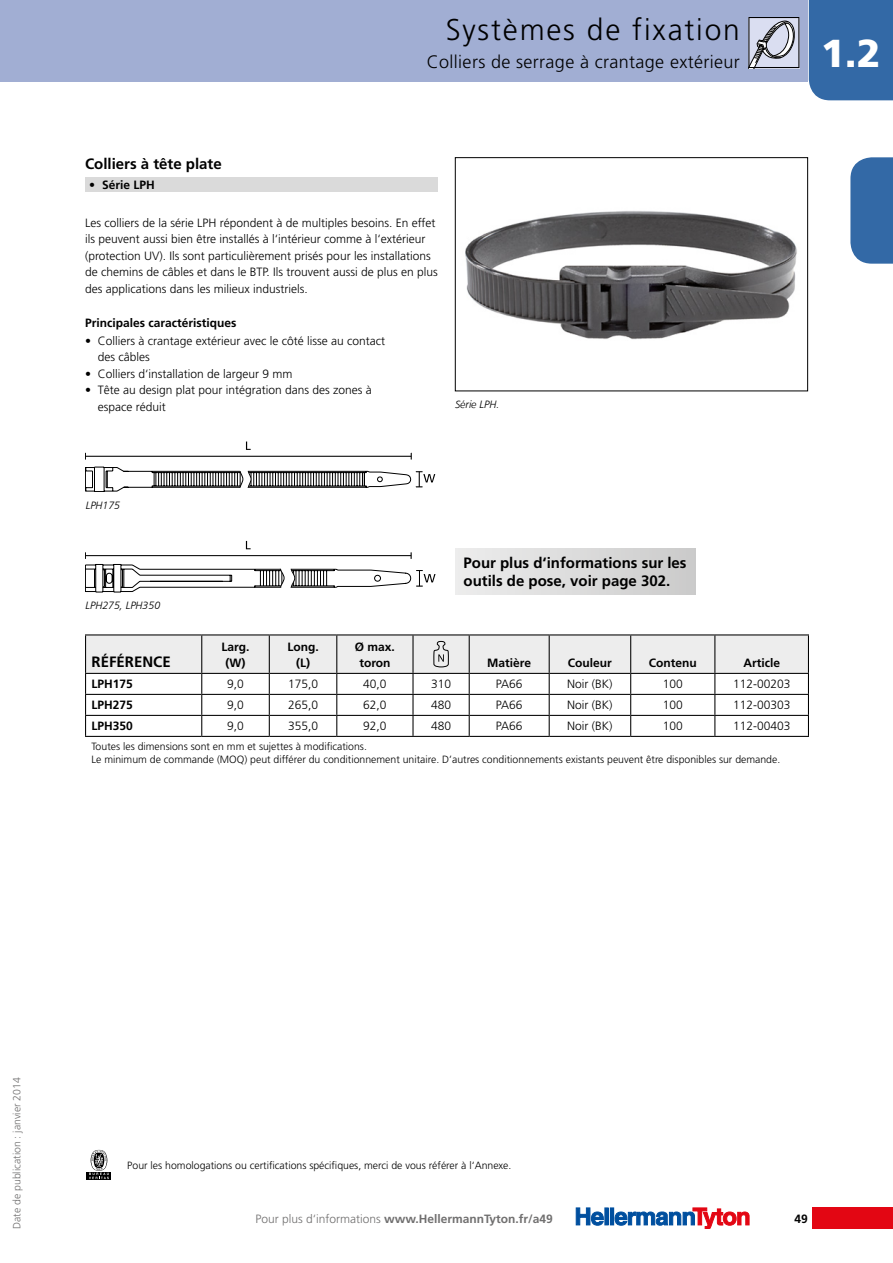
<style>
.page{position:relative;width:893px;height:1263px;background:#fff}
.page>*{position:absolute;margin:0;border:0;box-sizing:border-box;transform-origin:0 0}
.t1{font:900 39px "Frutiger LT";color:#fff}
.t2{font:300 30px "Frutiger LT";letter-spacing:.06em;color:#000}
.t3{font:300 18px "Frutiger LT";letter-spacing:.02em;color:#000}
.t4{font:700 15px/18px "Frutiger LT";color:#000}
.t5{font:300 12px/16.5px "Frutiger LT";color:#000}
.t6{font:700 12px/16.5px "Frutiger LT";color:#000;text-align:center}
.t7{font:700 12px "Frutiger LT";color:#706f6f}
.t8{font:300 10.5px/12.6px "Frutiger LT";color:#000}
.t9{font:300 10.5px "Frutiger LT";color:#706f6f}
.t10{font:italic 300 10.5px "Frutiger LT";color:#000}
.s1{font-weight:300}
</style>
<div class="page">
<div style="left:812px;top:1208px;width:81px;height:21px;background:#e30613"></div>
<div style="left:809px;top:0;width:84px;height:100px;background:#3369a6"></div>
<div style="left:0;top:0;width:808px;height:82px;background:#a1aed3"></div>
<div style="left:605px;top:1208px;width:3px;height:17px;border:1px solid #004f9f"></div>
<div style="left:610px;top:1208px;width:4px;height:17px;border:1px solid #004f9f"></div>
<svg style="left:576px;top:1208px;width:28px;height:18px"></svg>
<svg style="left:615px;top:1208px;width:134px;height:21px"></svg>
<svg style="left:850px;top:157px;width:43px;height:107px;background:#3e71ab"></svg>
<svg style="left:748px;top:17px;width:51px;height:51px;background:#acafbb"></svg>
<img style="left:465px;top:211px;width:332px;height:129px">
<div style="left:455px;top:157px;width:353px;height:234px;border:1px solid #000"></div>
<hr style="left:87px;top:1172px;width:24px;height:3px;background:#000">
<hr style="left:87px;top:1176px;width:24px;height:4px;background:#000">
<svg style="left:89px;top:1150px;width:20px;height:29px"></svg>
<div style="left:85px;top:177px;width:353px;height:15px;background:#dadada"></div>
<svg style="left:85px;top:541px;width:351px;height:51px"></svg>
<hr style="left:85px;top:456px;width:326px;height:1px;background:#000">
<svg style="left:246px;top:441px;width:5px;height:9px"></svg>
<svg style="left:85px;top:466px;width:350px;height:26px"></svg>
<hr style="left:85px;top:634px;width:117px;height:1px;background:#000">
<hr style="left:202px;top:634px;width:67px;height:1px;background:#000">
<hr style="left:269px;top:634px;width:68px;height:1px;background:#000">
<hr style="left:337px;top:634px;width:76px;height:1px;background:#000">
<hr style="left:413px;top:634px;width:56px;height:1px;background:#000">
<hr style="left:469px;top:634px;width:80px;height:1px;background:#000">
<hr style="left:549px;top:634px;width:82px;height:1px;background:#000">
<hr style="left:631px;top:634px;width:84px;height:1px;background:#000">
<hr style="left:715px;top:634px;width:94px;height:1px;background:#000">
<hr style="left:85px;top:736px;width:117px;height:1px;background:#000">
<hr style="left:202px;top:736px;width:67px;height:1px;background:#000">
<hr style="left:269px;top:736px;width:68px;height:1px;background:#000">
<hr style="left:337px;top:736px;width:76px;height:1px;background:#000">
<hr style="left:413px;top:736px;width:56px;height:1px;background:#000">
<hr style="left:469px;top:736px;width:80px;height:1px;background:#000">
<hr style="left:549px;top:736px;width:82px;height:1px;background:#000">
<hr style="left:631px;top:736px;width:84px;height:1px;background:#000">
<hr style="left:715px;top:736px;width:94px;height:1px;background:#000">
<svg style="left:85px;top:635px;width:724px;height:101px"></svg>
<div style="left:455px;top:548px;width:240px;height:47px;background:linear-gradient(to right,#ededed,#cbcbcb)"></div>
<p class="t4" style="left:85px;top:154px;width:138px">Colliers à tête plate</p>
<p class="t6" style="left:89px;top:177px;width:67px">• Série LPH</p>
<h2 class="t2" style="left:446px;top:12px;width:296px">Systèmes de fixation</h2>
<h3 class="t3" style="left:427px;top:52px;width:315px">Colliers de serrage à crantage extérieur</h3>
<p class="t5" style="left:85px;top:214px;width:354px">Les colliers de la série LPH répondent à de multiples besoins. En effet ils peuvent aussi bien être installés à l‘intérieur comme à l‘extérieur (protection UV). Ils sont particulièrement prisés pour les installations de chemins de câbles et dans le BTP. Ils trouvent aussi de plus en plus des applications dans les milieux industriels.</p>
<p class="t6" style="left:85px;top:315px;width:153px">Principales caractéristiques</p>
<p class="t5" style="left:98px;top:332px;width:289px;text-indent:-13px">• Colliers à crantage extérieur avec le côté lisse au contact des câbles</p>
<p class="t5" style="left:85px;top:365px;width:209px">• Colliers d‘installation de largeur 9 mm</p>
<p class="t5" style="left:98px;top:382px;width:276px;text-indent:-13px">• Tête au design plat pour intégration dans des zones à espace réduit</p>
<p class="t10" style="left:455px;top:398px;width:46px">Série LPH.</p>
<h1 class="t1" style="left:821px;top:30px;width:61px">1.2</h1>
<p class="t10" style="left:86px;top:499px;width:36px">LPH175</p>
<p class="t10" style="left:85px;top:599px;width:76px">LPH275, LPH350</p>
<p class="t4" style="left:92px;top:653px;width:81px">RÉFÉRENCE</p>
<p class="t6" style="left:222px;top:638px;width:30px">Larg. (W)</p>
<p class="t6" style="left:287px;top:638px;width:33px">Long. (L)</p>
<p class="t6" style="left:355px;top:638px;width:42px">Ø max. toron</p>
<p class="t4" style="left:463px;top:554px;width:225px">Pour plus d‘informations sur les outils de pose, voir page 302.</p>
<p class="t6" style="left:487px;top:655px;width:45px">Matière</p>
<p class="t6" style="left:568px;top:655px;width:46px">Couleur</p>
<p class="t6" style="left:649px;top:655px;width:49px">Contenu</p>
<p class="t6" style="left:743px;top:655px;width:38px">Article</p>
<p class="t6" style="left:92px;top:676px;width:43px">LPH175</p>
<p class="t5" style="left:227px;top:676px;width:18px">9,0</p>
<p class="t5" style="left:288px;top:676px;width:32px">175,0</p>
<p class="t5" style="left:363px;top:676px;width:25px">40,0</p>
<p class="t5" style="left:431px;top:676px;width:22px">310</p>
<p class="t5" style="left:496px;top:676px;width:28px">PA66</p>
<p class="t5" style="left:567px;top:676px;width:47px">Noir (BK)</p>
<p class="t5" style="left:663px;top:676px;width:22px">100</p>
<p class="t5" style="left:733px;top:676px;width:59px">112-00203</p>
<p class="t6" style="left:92px;top:697px;width:43px">LPH275</p>
<p class="t5" style="left:227px;top:697px;width:18px">9,0</p>
<p class="t5" style="left:288px;top:697px;width:32px">265,0</p>
<p class="t5" style="left:363px;top:697px;width:25px">62,0</p>
<p class="t5" style="left:431px;top:697px;width:22px">480</p>
<p class="t5" style="left:496px;top:697px;width:28px">PA66</p>
<p class="t5" style="left:567px;top:697px;width:47px">Noir (BK)</p>
<p class="t5" style="left:663px;top:697px;width:22px">100</p>
<p class="t5" style="left:733px;top:697px;width:59px">112-00303</p>
<p class="t6" style="left:92px;top:718px;width:43px">LPH350</p>
<p class="t5" style="left:227px;top:718px;width:18px">9,0</p>
<p class="t5" style="left:288px;top:718px;width:32px">355,0</p>
<p class="t5" style="left:363px;top:718px;width:25px">92,0</p>
<p class="t5" style="left:431px;top:718px;width:22px">480</p>
<p class="t5" style="left:496px;top:718px;width:28px">PA66</p>
<p class="t5" style="left:567px;top:718px;width:47px">Noir (BK)</p>
<p class="t5" style="left:663px;top:718px;width:22px">100</p>
<p class="t5" style="left:733px;top:718px;width:59px">112-00403</p>
<p class="t8" style="left:92px;top:740px;width:690px">Toutes les dimensions sont en mm et sujettes à modifications.<br>Le minimum de commande (MOQ) peut différer du conditionnement unitaire. D’autres conditionnements existants peuvent être disponibles sur demande.</p>
<p class="t9" style="left:11px;top:1229px;width:153px;rotate:-90deg">Date de publication : janvier 2014</p>
<p class="t8" style="left:127px;top:1159px;width:386px">Pour les homologations ou certifications spécifiques, merci de vous référer à l‘Annexe.</p>
<p class="t7" style="left:255px;top:1211px;width:299px"><span class="s1">Pour plus d‘informations</span> www.HellermannTyton.fr/a49</p>
<p class="t6" style="left:795px;top:1210px;width:15px">49</p>
</div>
